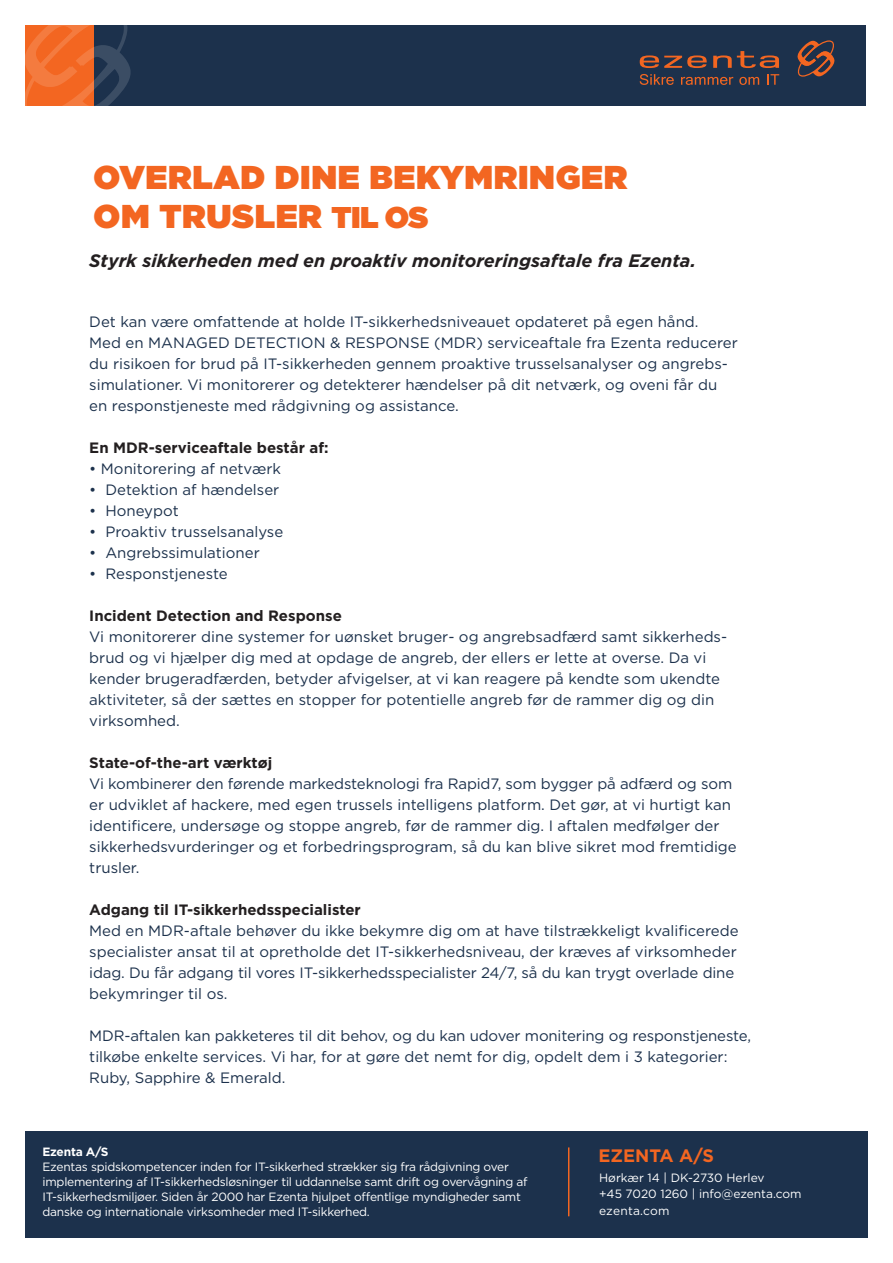
<style>
.page{position:relative;width:893px;height:1263px;background:#fff}
.page>*{position:absolute;margin:0;border:0;box-sizing:border-box;transform-origin:0 0}
.t1{font:900 33px/39px "Gotham";letter-spacing:.02em;color:#f36621}
.t2{font:italic 700 18px "Gotham";color:#231f20}
.t3{font:700 18px "Gotham";color:#f36621}
.t4{font:15px/21px "Gotham";color:#1c314c}
.t5{font:700 15px "Gotham";color:#231f20}
.t6{font:12px/15px "Gotham";letter-spacing:-.02em;color:#fff}
.t7{font:12px/16.5px "Gotham";color:#fff}
.t8{font:700 12px "Gotham";letter-spacing:-.02em;color:#fff}
.s1{font-size:30px}
</style>
<div class="page">
<div style="left:94px;top:25px;width:772px;height:81px;background:#1c314c"></div>
<svg style="left:25px;top:25px;width:106px;height:81px"></svg>
<svg style="left:640px;top:74px;width:34px;height:11px"></svg>
<svg style="left:681px;top:77px;width:52px;height:8px"></svg>
<svg style="left:739px;top:77px;width:20px;height:8px"></svg>
<svg style="left:767px;top:74px;width:12px;height:11px"></svg>
<svg style="left:640px;top:55px;width:67px;height:13px"></svg>
<svg style="left:713px;top:51px;width:66px;height:17px"></svg>
<svg style="left:797px;top:40px;width:38px;height:37px"></svg>
<div style="left:25px;top:1131px;width:842px;height:106px;background:#1c314c"></div>
<hr style="left:568px;top:1147px;width:1px;height:69px;background:#f36621">
<h1 class="t1" style="left:94px;top:157px;width:535px">OVERLAD DINE BEKYMRINGER<br>OM TRUSLER <span class="s1">TIL OS</span></h1>
<p class="t2" style="left:89px;top:248px;width:608px">Styrk sikkerheden med en proaktiv monitoreringsaftale fra Ezenta.</p>
<p class="t4" style="left:89px;top:311px;width:650px">Det kan være omfattende at holde IT-sikkerhedsniveauet opdateret på egen hånd.<br>Med en MANAGED DETECTION &amp; RESPONSE (MDR) serviceaftale fra Ezenta reducerer du risikoen for brud på IT-sikkerheden gennem proaktive trusselsanalyser og angrebs&shy;simulationer. Vi monitorerer og detekterer hændelser på dit netværk, og oveni får du en responstjeneste med rådgivning og assistance.</p>
<p class="t5" style="left:89px;top:439px;width:241px">En MDR-serviceaftale består af:</p>
<p class="t4" style="left:89px;top:458px;width:193px">• Monitorering af netværk</p>
<p class="t4" style="left:89px;top:479px;width:191px">• Detektion af hændelser</p>
<p class="t4" style="left:89px;top:500px;width:91px">• Honeypot</p>
<p class="t4" style="left:89px;top:521px;width:195px">• Proaktiv trusselsanalyse</p>
<p class="t4" style="left:89px;top:542px;width:172px">• Angrebssimulationer</p>
<p class="t4" style="left:89px;top:563px;width:140px">• Responstjeneste</p>
<p class="t5" style="left:89px;top:607px;width:254px">Incident Detection and Response</p>
<p class="t4" style="left:89px;top:626px;width:639px">Vi monitorerer dine systemer for uønsket bruger- og angrebsadfærd samt sikkerheds&shy;brud og vi hjælper dig med at opdage de angreb, der ellers er lette at overse. Da vi kender brugeradfærden, betyder afvigelser, at vi kan reagere på kendte som ukendte aktiviteter, så der sættes en stopper for potentielle angreb før de rammer dig og din virksomhed.</p>
<p class="t5" style="left:89px;top:754px;width:185px">State-of-the-art værktøj</p>
<p class="t4" style="left:89px;top:773px;width:649px">Vi kombinerer den førende markedsteknologi fra Rapid7, som bygger på adfærd og som er udviklet af hackere, med egen trussels intelligens platform. Det gør, at vi hurtigt kan identificere, undersøge og stoppe angreb, før de rammer dig. I aftalen medfølger der sikkerhedsvurderinger og et forbedringsprogram, så du kan blive sikret mod fremtidige trusler.</p>
<p class="t5" style="left:89px;top:901px;width:273px">Adgang til IT-sikkerhedsspecialister</p>
<p class="t4" style="left:89px;top:920px;width:651px">Med en MDR-aftale behøver du ikke bekymre dig om at have tilstrækkeligt kvalificerede specialister ansat til at opretholde det IT-sikkerhedsniveau, der kræves af virksomheder idag. Du får adgang til vores IT-sikkerhedsspecialister 24/7, så du kan trygt overlade dine bekymringer til os.</p>
<p class="t4" style="left:89px;top:1025px;width:663px">MDR-aftalen kan pakketeres til dit behov, og du kan udover monitering og responstjeneste, tilkøbe enkelte services. Vi har, for at gøre det nemt for dig, opdelt dem i 3 kategorier:<br>Ruby, Sapphire &amp; Emerald.</p>
<p class="t8" style="left:43px;top:1145px;width:68px">Ezenta A/S</p>
<p class="t6" style="left:43px;top:1159px;width:487px">Ezentas spidskompetencer inden for IT-sikkerhed strækker sig fra rådgivning over implementering af IT-sikkerhedsløsninger til uddannelse samt drift og overvågning af IT-sikkerhedsmiljøer. Siden år 2000 har Ezenta hjulpet offentlige myndigheder samt danske og internationale virksomheder med IT-sikkerhed.</p>
<p class="t7" style="left:599px;top:1169px;width:204px">Hørkær 14 | DK-2730 Herlev<br>+45 7020 1260 | info@ezenta.com ezenta.com</p>
<p class="t3" style="left:598px;top:1145px;width:117px">EZENTA A/S</p>
</div>
